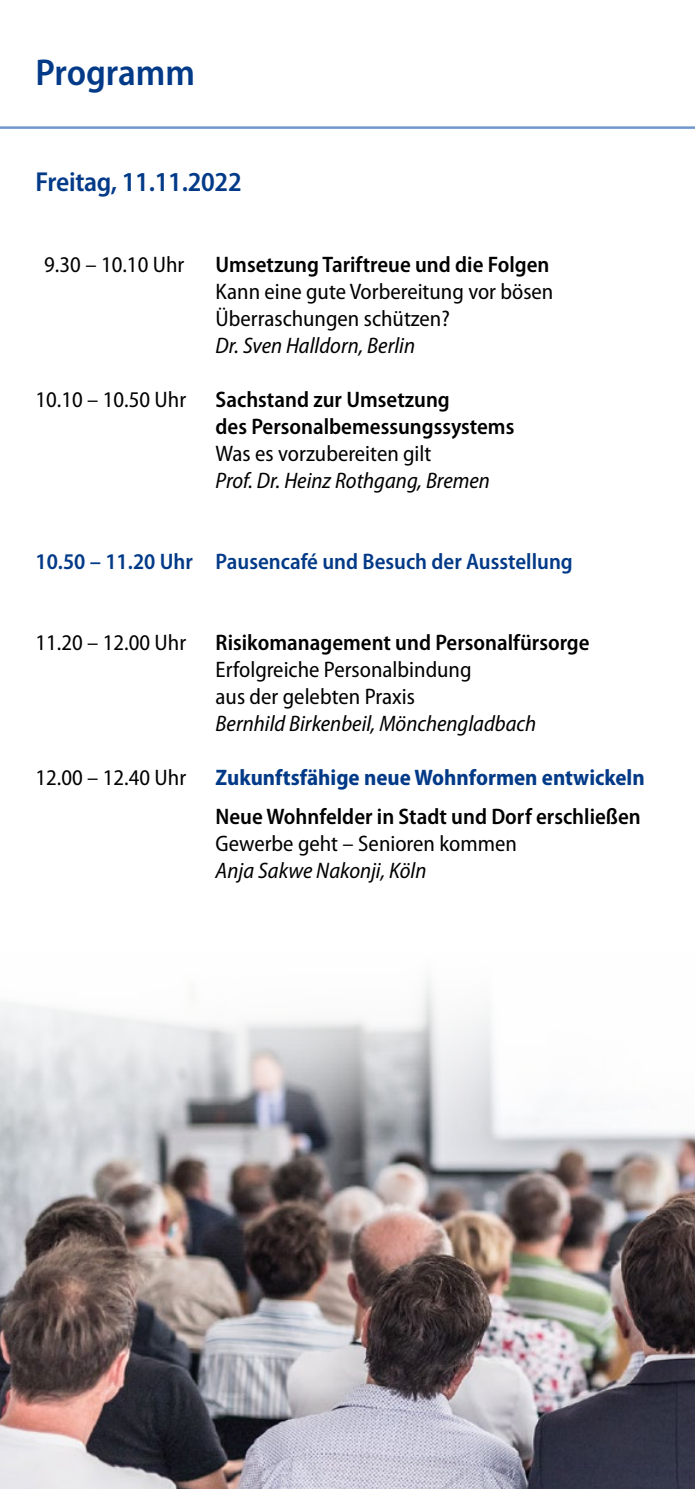
<style>
.page{position:relative;width:695px;height:1489px;background:#fff}
.page>*{position:absolute;margin:0;border:0;box-sizing:border-box;transform-origin:0 0}
.t1{font:600 semi-condensed 37.5px "Myriad Pro";letter-spacing:-.005em;color:#023a88}
.t2{font:600 semi-condensed 27.5px "Myriad Pro";letter-spacing:-.01em;color:#023a88}
.t3{font:semi-condensed 22.5px/27px "Myriad Pro";color:#000}
.t4{font:600 semi-condensed 22.5px/27px "Myriad Pro";color:#000}
.t5{font:italic semi-condensed 22.5px "Myriad Pro";color:#000}
.t6{font:600 semi-condensed 22.5px "Myriad Pro";color:#023a88}
.t7{font:700 semi-condensed 22.5px "Myriad Pro";color:#023a88}
</style>
<div class="page">
<hr style="left:0;top:126px;width:694px;height:3px;background:#7197ca">
<img style="left:0;top:980px;width:694px;height:508px">
<h1 class="t1" style="left:35px;top:49px;width:161px">Programm</h1>
<p class="t2" style="left:35px;top:164px;width:208px">Freitag, 11.11.2022</p>
<p class="t3" style="left:44px;top:250px;width:141px">9.30 – 10.10 Uhr</p>
<p class="t4" style="left:215px;top:250px;width:335px">Umsetzung Tariftreue und die Folgen</p>
<p class="t3" style="left:215px;top:277px;width:339px">Kann eine gute Vorbereitung vor bösen<br>Überraschungen schützen?</p>
<p class="t5" style="left:215px;top:331px;width:201px">Dr. Sven Halldorn, Berlin</p>
<p class="t3" style="left:35px;top:385px;width:152px">10.10 – 10.50 Uhr</p>
<p class="t4" style="left:215px;top:385px;width:300px">Sachstand zur Umsetzung<br>des Personalbemessungssystems</p>
<p class="t3" style="left:215px;top:439px;width:217px">Was es vorzubereiten gilt</p>
<p class="t5" style="left:215px;top:466px;width:276px">Prof. Dr. Heinz Rothgang, Bremen</p>
<p class="t6" style="left:35px;top:547px;width:539px">10.50 – 11.20 Uhr Pausencafé und Besuch der Ausstellung</p>
<p class="t3" style="left:35px;top:628px;width:152px">11.20 – 12.00 Uhr</p>
<p class="t4" style="left:215px;top:628px;width:375px">Risikomanagement und Personalfürsorge</p>
<p class="t3" style="left:215px;top:655px;width:257px">Erfolgreiche Personalbindung aus der gelebten Praxis</p>
<p class="t5" style="left:215px;top:709px;width:322px">Bernhild Birkenbeil, Mönchengladbach</p>
<p class="t3" style="left:35px;top:763px;width:152px">12.00 – 12.40 Uhr</p>
<p class="t7" style="left:215px;top:763px;width:430px">Zukunftsfähige neue Wohnformen entwickeln</p>
<p class="t4" style="left:215px;top:802px;width:426px">Neue Wohnfelder in Stadt und Dorf erschließen</p>
<p class="t3" style="left:215px;top:829px;width:303px">Gewerbe geht – Senioren kommen</p>
<p class="t5" style="left:215px;top:856px;width:212px">Anja Sakwe Nakonji, Köln</p>
</div>
